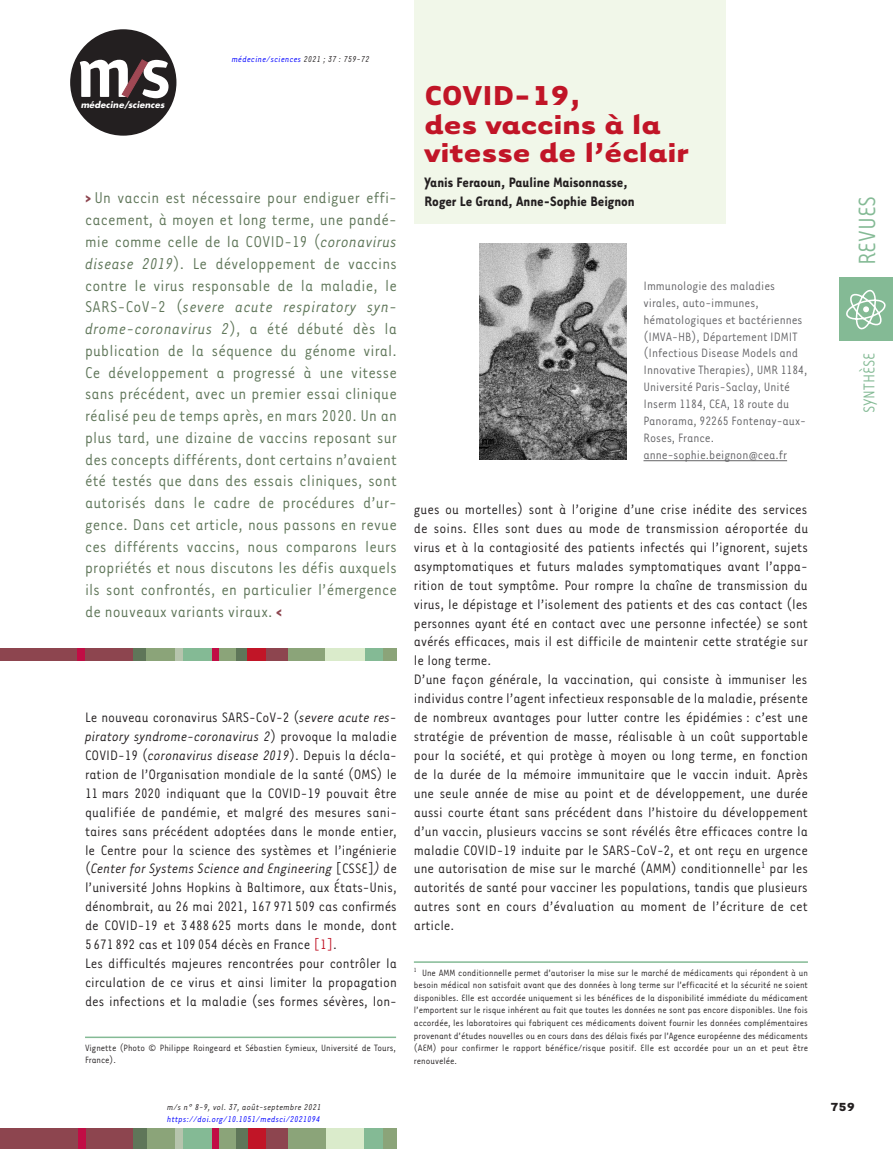
<style>
.page{position:relative;width:893px;height:1149px;background:#fff}
.page>*{position:absolute;margin:0;border:0;box-sizing:border-box;transform-origin:0 0}
.t1{font:700 31.5px/28.2px "Tarzana Wide";color:#c11527}
.t2{font:27px "Tarzana Narrow";color:#84ba95}
.t3{font:18px/21.8px "Tarzana Narrow";letter-spacing:.01em;color:#5f7659;text-align:justify}
.t4{font:18px "Tarzana Narrow";color:#84ba95}
.t5{font:15.75px/18.9px "Tarzana Narrow";color:#231f20}
.t6{font:700 15.75px "Tarzana Narrow";color:#231f20}
.t7{font:13.95px/17px "Tarzana Narrow";color:#636366}
.t8{font:700 13.5px "Tarzana Wide";color:#231f20}
.t9{font:10.5px/12.6px "Tarzana Narrow";color:#231f20;text-align:justify}
.t10{font:italic 9.75px "Tarzana Narrow";letter-spacing:.025em;color:#00f}
.t11{font:italic 9.75px "Tarzana Narrow";letter-spacing:.025em;color:#231f20}
.t12{font:italic 700 8.55px "Futura";letter-spacing:.01em;color:#fff}
.s1{color:#231f20}
.s2{font-weight:700;color:#8d454f}
.s3{font-style:italic}
.s4{color:#c11527}
</style>
<div class="page">
<div style="left:0;top:1127px;width:134px;height:21px;background:#8d454f"></div>
<div style="left:235px;top:1127px;width:13px;height:21px;background:#5f7659"></div>
<div style="left:78px;top:1127px;width:7px;height:21px;background:#c10d45"></div>
<div style="left:133px;top:1127px;width:22px;height:21px;background:#5f7659"></div>
<div style="left:147px;top:1127px;width:29px;height:21px;background:#8ba479"></div>
<div style="left:175px;top:1127px;width:8px;height:21px;background:#b6c4ad"></div>
<div style="left:183px;top:1127px;width:30px;height:21px;background:#84ba95"></div>
<div style="left:217px;top:1127px;width:19px;height:21px;background:#8ba479"></div>
<div style="left:213px;top:1127px;width:6px;height:21px;background:#c10d45"></div>
<div style="left:248px;top:1127px;width:27px;height:21px;background:#c11527"></div>
<div style="left:287px;top:1127px;width:39px;height:21px;background:#8ba479"></div>
<div style="left:267px;top:1127px;width:21px;height:21px;background:#8d454f"></div>
<div style="left:326px;top:1127px;width:38px;height:21px;background:#daebcb"></div>
<div style="left:364px;top:1127px;width:20px;height:21px;background:#84ba95"></div>
<div style="left:383px;top:1127px;width:14px;height:21px;background:#8ba479"></div>
<div style="left:840px;top:276px;width:53px;height:64px;background:#84ba95"></div>
<svg style="left:846px;top:290px;width:40px;height:39px"></svg>
<div style="left:70px;top:29px;width:106px;height:107px;background:#231f20;border-radius:50%"></div>
<svg style="left:80px;top:60px;width:89px;height:38px"></svg>
<div style="left:414px;top:0;width:312px;height:224px;background:#f1f7e9"></div>
<div style="left:0;top:648px;width:134px;height:13px;background:#8d454f"></div>
<div style="left:133px;top:648px;width:17px;height:13px;background:#5f7659"></div>
<div style="left:235px;top:648px;width:13px;height:13px;background:#5f7659"></div>
<div style="left:147px;top:648px;width:29px;height:13px;background:#8ba479"></div>
<div style="left:181px;top:648px;width:32px;height:13px;background:#84ba95"></div>
<div style="left:364px;top:648px;width:20px;height:13px;background:#84ba95"></div>
<div style="left:217px;top:648px;width:18px;height:13px;background:#8ba479"></div>
<div style="left:383px;top:648px;width:14px;height:13px;background:#8ba479"></div>
<div style="left:287px;top:648px;width:38px;height:13px;background:#8ba479"></div>
<div style="left:325px;top:648px;width:39px;height:13px;background:#daebcb"></div>
<div style="left:176px;top:648px;width:7px;height:13px;background:#b6c4ad"></div>
<div style="left:78px;top:648px;width:7px;height:13px;background:#c10d45"></div>
<div style="left:213px;top:648px;width:6px;height:13px;background:#c10d45"></div>
<div style="left:248px;top:648px;width:27px;height:13px;background:#c11527"></div>
<div style="left:267px;top:648px;width:21px;height:13px;background:#8d454f"></div>
<hr style="left:414px;top:961px;width:394px;height:1px;background:#84ba95">
<hr style="left:643px;top:460px;width:144px;height:1px;background:#636366">
<hr style="left:85px;top:1036px;width:311px;height:1px;background:#84ba95">
<img style="left:479px;top:244px;width:147px;height:215px">
<p class="t12" style="left:81px;top:99px;width:85px">médecine/sciences</p>
<p class="t10" style="left:232px;top:53px;width:139px">médecine/sciences <span class="s1">2021 ; 37 : 759-72</span></p>
<h1 class="t1" style="left:424px;top:80px;width:265px">COVID-19,<br>des vaccins à la vitesse de l’éclair</h1>
<p class="t6" style="left:424px;top:172px;width:205px">Yanis Feraoun, Pauline Maisonnasse,</p>
<p class="t3" style="left:85px;top:186px;width:313px"><span class="s2">&gt;</span> Un vaccin est nécessaire pour endiguer effi-</p>
<p class="t6" style="left:424px;top:191px;width:212px">Roger Le Grand, Anne-Sophie Beignon</p>
<p class="t3" style="left:85px;top:208px;width:314px">cacement, à moyen et long terme, une pandé&shy;mie comme celle de la COVID-19 (<span class="s3">coronavirus disease 2019</span>). Le développement de vaccins contre le virus responsable de la maladie, le SARS-CoV-2 (<span class="s3">severe acute respiratory syn&shy;drome-coronavirus 2</span>), a été débuté dès la publication de la séquence du génome viral.<br>Ce développement a progressé à une vitesse sans précédent, avec un premier essai clinique réalisé peu de temps après, en mars 2020. Un an plus tard, une dizaine de vaccins reposant sur des concepts différents, dont certains n’avaient été testés que dans des essais cliniques, sont autorisés dans le cadre de procédures d’ur&shy;gence. Dans cet article, nous passons en revue ces différents vaccins, nous comparons leurs propriétés et nous discutons les défis auxquels ils sont confrontés, en particulier l’émergence de nouveaux variants viraux. <span class="s2">&lt;</span></p>
<p class="t7" style="left:643px;top:276px;width:165px">Immunologie des maladies virales, auto-immunes, hématologiques et bactériennes (IMVA-HB), Département IDMIT (Infectious Disease Models and<br>Innovative Therapies), UMR 1184,<br>Université Paris-Saclay, Unité<br>Inserm 1184, CEA, 18 route du<br>Panorama, 92265 Fontenay-aux-<br>Roses, France. anne-sophie.beignon@cea.fr</p>
<p class="t5" style="left:414px;top:499px;width:396px">gues ou mortelles) sont à l’origine d’une crise inédite des services de soins. Elles sont dues au mode de transmission aéroportée du virus et à la contagiosité des patients infectés qui l’ignorent, sujets asymptomatiques et futurs malades symptomatiques avant l’appa&shy;rition de tout symptôme. Pour rompre la chaîne de transmission du virus, le dépistage et l’isolement des patients et des cas contact (les personnes ayant été en contact avec une personne infectée) se sont avérés efficaces, mais il est difficile de maintenir cette stratégie sur le long terme.<br>D’une façon générale, la vaccination, qui consiste à immuniser les individus contre l’agent infectieux responsable de la maladie, présente de nombreux avantages pour lutter contre les épidémies : c’est une stratégie de prévention de masse, réalisable à un coût supportable pour la société, et qui protège à moyen ou long terme, en fonction de la durée de la mémoire immunitaire que le vaccin induit. Après une seule année de mise au point et de développement, une durée aussi courte étant sans précédent dans l’histoire du développement d’un vaccin, plusieurs vaccins se sont révélés être efficaces contre la maladie COVID-19 induite par le SARS-CoV-2, et ont reçu en urgence une autorisation de mise sur le marché (AMM) conditionnelle<sup>1</sup> par les autorités de santé pour vacciner les populations, tandis que plusieurs autres sont en cours d’évaluation au moment de l’écriture de cet article.</p>
<p class="t9" style="left:414px;top:965px;width:396px"><sup>1</sup> Une AMM conditionnelle permet d’autoriser la mise sur le marché de médicaments qui répondent à un besoin médical non satisfait avant que des données à long terme sur l’efficacité et la sécurité ne soient disponibles. Elle est accordée uniquement si les bénéfices de la disponibilité immédiate du médicament l’emportent sur le risque inhérent au fait que toutes les données ne sont pas encore disponibles. Une fois accordée, les laboratoires qui fabriquent ces médicaments doivent fournir les données complémentaires provenant d’études nouvelles ou en cours dans des délais fixés par l’Agence européenne des médicaments (AEM) pour confirmer le rapport bénéfice/risque positif. Elle est accordée pour un an et peut être renouvelée.</p>
<p class="t5" style="left:85px;top:707px;width:314px">Le nouveau coronavirus SARS-CoV-2 (<span class="s3">severe acute res&shy;piratory syndrome-coronavirus 2</span>) provoque la maladie COVID-19 (<span class="s3">coronavirus disease 2019</span>). Depuis la décla&shy;ration de l’Organisation mondiale de la santé (OMS) le 11 mars 2020 indiquant que la COVID-19 pouvait être qualifiée de pandémie, et malgré des mesures sani&shy;taires sans précédent adoptées dans le monde entier, le Centre pour la science des systèmes et l’ingénierie (<span class="s3">Center for Systems Science and Engineering</span> [CSSE]<span class="s3">)</span> de l’université Johns Hopkins à Baltimore, aux États-Unis, dénombrait, au 26 mai 2021, 167 971 509 cas confirmés de COVID-19 et 3 488 625 morts dans le monde, dont 5 671 892 cas et 109 054 décès en France <span class="s4">[1]</span>.<br>Les difficultés majeures rencontrées pour contrôler la circulation de ce virus et ainsi limiter la propagation des infections et la maladie (ses formes sévères, lon-</p>
<p class="t9" style="left:85px;top:1040px;width:313px">Vignette (Photo © Philippe Roingeard et Sébastien Eymieux, Université de Tours,<br>France).</p>
<p class="t11" style="left:167px;top:1100px;width:155px">m/s n° 8-9, vol. 37, août-septembre 2021</p>
<p class="t10" style="left:167px;top:1112px;width:155px">https://doi.org/10.1051/medsci/2021094</p>
<h2 class="t2" style="left:851px;top:265px;width:71px;rotate:-90deg">REVUES</h2>
<p class="t4" style="left:858px;top:413px;width:62px;rotate:-90deg">SYNTHÈSE</p>
<p class="t8" style="left:830px;top:1097px;width:26px">759</p>
</div>
